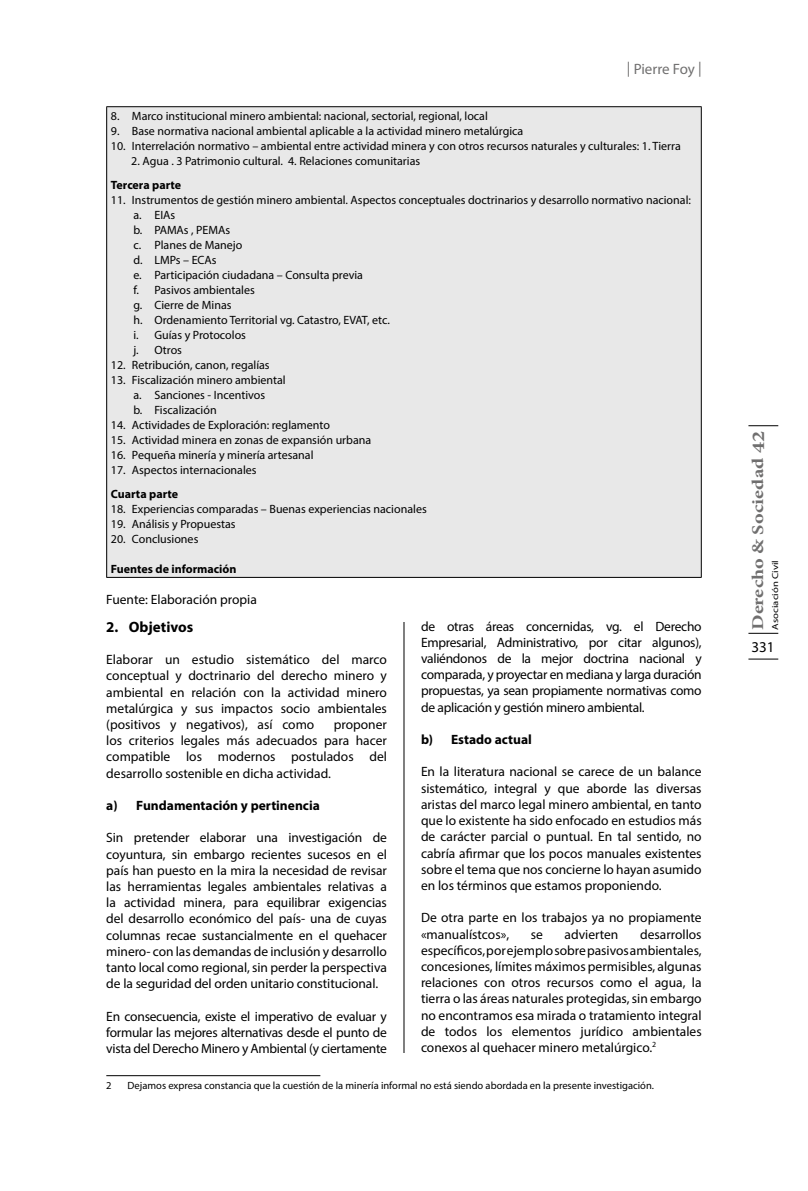
<style>
.page{position:relative;width:808px;height:1191px;background:#fff}
.page>*{position:absolute;margin:0;border:0;box-sizing:border-box;transform-origin:0 0}
.t1{font:700 16.5px "Minion Pro";letter-spacing:.005em;color:#706f6f;scale:1.23 1}
.t2{font:15px "Myriad Pro";letter-spacing:-.005em;color:#706f6f}
.t3{font:700 15px "Myriad Pro";color:#000}
.t4{font:15px "Myriad Pro";color:#000}
.t5{font:13.5px/16.2px "Myriad Pro";color:#000;text-align:justify}
.t6{font:700 13.5px "Myriad Pro";color:#000}
.t7{font:12px/15px "Myriad Pro";color:#000}
.t8{font:700 12px "Myriad Pro";color:#000}
.t9{font:10.5px "Myriad Pro";color:#000}
.t10{font:8.7px "Myriad Pro";color:#000;scale:1.23 1}
.s1{font-size:18px}
</style>
<div class="page">
<hr style="left:404px;top:107px;width:1px;height:982px;background:#000">
<hr style="left:748px;top:658px;width:30px;height:1px;background:#000">
<hr style="left:748px;top:633px;width:30px;height:1px;background:#000">
<hr style="left:748px;top:425px;width:30px;height:1px;background:#000">
<div style="left:395px;top:575px;width:15px;height:47px;background:#fff"></div>
<div style="left:395px;top:1053px;width:15px;height:43px;background:#fff"></div>
<hr style="left:106px;top:1075px;width:214px;height:1px;background:#000">
<div style="left:107px;top:107px;width:594px;height:470px;background:#e8e8e8"></div>
<hr style="left:106px;top:106px;width:596px;height:1px;background:#000">
<hr style="left:106px;top:107px;width:1px;height:470px;background:#000">
<hr style="left:701px;top:107px;width:1px;height:470px;background:#000">
<hr style="left:106px;top:577px;width:596px;height:1px;background:#000">
<p class="t2" style="left:627px;top:59px;width:76px">| Pierre Foy |</p>
<p class="t7" style="left:111px;top:108px;width:378px">8. Marco institucional minero ambiental: nacional, sectorial, regional, local</p>
<p class="t7" style="left:111px;top:123px;width:414px">9. Base normativa nacional ambiental aplicable a la actividad minero metalúrgica</p>
<p class="t7" style="left:111px;top:138px;width:571px">10. Interrelación normativo – ambiental entre actividad minera y con otros recursos naturales y culturales: 1. Tierra</p>
<p class="t7" style="left:131px;top:153px;width:290px">2. Agua . 3 Patrimonio cultural. 4. Relaciones comunitarias</p>
<p class="t8" style="left:111px;top:177px;width:72px">Tercera parte</p>
<p class="t7" style="left:133px;top:192px;width:559px;text-indent:-22px">11. Instrumentos de gestión minero ambiental. Aspectos conceptuales doctrinarios y desarrollo normativo nacional: a. EIAs<br>b. PAMAs , PEMAs<br>c. Planes de Manejo<br>d. LMPs – ECAs<br>e. Participación ciudadana – Consulta previa<br>f. Pasivos ambientales<br>g. Cierre de Minas<br>h. Ordenamiento Territorial vg. Catastro, EVAT, etc.<br>i. Guías y Protocolos<br>j. Otros</p>
<p class="t7" style="left:111px;top:357px;width:160px">12. Retribución, canon, regalías</p>
<p class="t7" style="left:133px;top:372px;width:154px;text-indent:-22px">13. Fiscalización minero ambiental a. Sanciones - Incentivos<br>b. Fiscalización</p>
<p class="t7" style="left:111px;top:417px;width:221px">14. Actividades de Exploración: reglamento</p>
<p class="t7" style="left:111px;top:432px;width:262px">15. Actividad minera en zonas de expansión urbana</p>
<p class="t7" style="left:111px;top:447px;width:204px">16. Pequeña minería y minería artesanal</p>
<p class="t7" style="left:111px;top:462px;width:147px">17. Aspectos internacionales</p>
<p class="t8" style="left:111px;top:486px;width:69px">Cuarta parte</p>
<p class="t7" style="left:111px;top:501px;width:317px">18. Experiencias comparadas – Buenas experiencias nacionales</p>
<p class="t7" style="left:111px;top:516px;width:126px">19. Análisis y Propuestas</p>
<p class="t7" style="left:111px;top:531px;width:89px">20. Conclusiones</p>
<p class="t8" style="left:111px;top:561px;width:127px">Fuentes de información</p>
<p class="t5" style="left:106px;top:591px;width:152px">Fuente: Elaboración propia</p>
<p class="t3" style="left:106px;top:617px;width:89px">2. Objetivos</p>
<p class="t5" style="left:106px;top:651px;width:282px">Elaborar un estudio sistemático del marco conceptual y doctrinario del derecho minero y ambiental en relación con la actividad minero metalúrgica y sus impactos socio ambientales (positivos y negativos), así como</p>
<p class="t5" style="left:106px;top:716px;width:282px;text-indent:227px">proponer los criterios legales más adecuados para hacer compatible los modernos postulados del desarrollo sostenible en dicha actividad.</p>
<p class="t6" style="left:106px;top:796px;width:215px">a) Fundamentación y pertinencia</p>
<p class="t5" style="left:106px;top:829px;width:282px">Sin pretender elaborar una investigación de coyuntura, sin embargo recientes sucesos en el país han puesto en la mira la necesidad de revisar las herramientas legales ambientales relativas a la actividad minera, para equilibrar exigencias del desarrollo económico del país- una de cuyas columnas recae sustancialmente en el quehacer minero- con las demandas de inclusión y desarrollo tanto local como regional, sin perder la perspectiva de la seguridad del orden unitario constitucional.</p>
<p class="t5" style="left:106px;top:1007px;width:282px">En consecuencia, existe el imperativo de evaluar y formular las mejores alternativas desde el punto de vista del Derecho Minero y Ambiental (y ciertamente</p>
<p class="t5" style="left:421px;top:618px;width:282px">de otras áreas concernidas, vg. el Derecho Empresarial, Administrativo, por citar algunos), valiéndonos de la mejor doctrina nacional y comparada, y proyectar en mediana y larga duración propuestas, ya sean propiamente normativas como de aplicación y gestión minero ambiental.</p>
<p class="t6" style="left:421px;top:730px;width:112px">b) Estado actual</p>
<p class="t5" style="left:421px;top:763px;width:282px">En la literatura nacional se carece de un balance sistemático, integral y que aborde las diversas aristas del marco legal minero ambiental, en tanto que lo existente ha sido enfocado en estudios más de carácter parcial o puntual. En tal sentido, no cabría afirmar que los pocos manuales existentes sobre el tema que nos concierne lo hayan asumido en los términos que estamos proponiendo.</p>
<p class="t5" style="left:421px;top:909px;width:282px">De otra parte en los trabajos ya no propiamente «manualístcos»,</p>
<p class="t5" style="left:421px;top:925px;width:282px;text-indent:219px">desarrollos específicos, por ejemplo sobre pasivos ambientales, concesiones, límites máximos permisibles, algunas relaciones con otros recursos como el agua, la tierra o las áreas naturales protegidas, sin embargo no encontramos esa mirada o tratamiento integral de todos los elementos jurídico ambientales conexos al quehacer minero metalúrgico.<sup>2</sup></p>
<p class="t5" style="left:531px;top:925px;width:14px">se</p>
<p class="t5" style="left:564px;top:925px;width:55px">advierten</p>
<p class="t9" style="left:106px;top:1078px;width:7px">2</p>
<p class="t9" style="left:128px;top:1078px;width:528px">Dejamos expresa constancia que la cuestión de la minería informal no está siendo abordada en la presente investigación.</p>
<p class="t1" style="left:746px;top:630px;width:164px;rotate:-90deg">Derecho &amp; Sociedad <span class="s1">42</span></p>
<p class="t10" style="left:770px;top:629px;width:58px;rotate:-90deg">Asociación Civil</p>
<p class="t4" style="left:751px;top:637px;width:25px">331</p>
</div>
